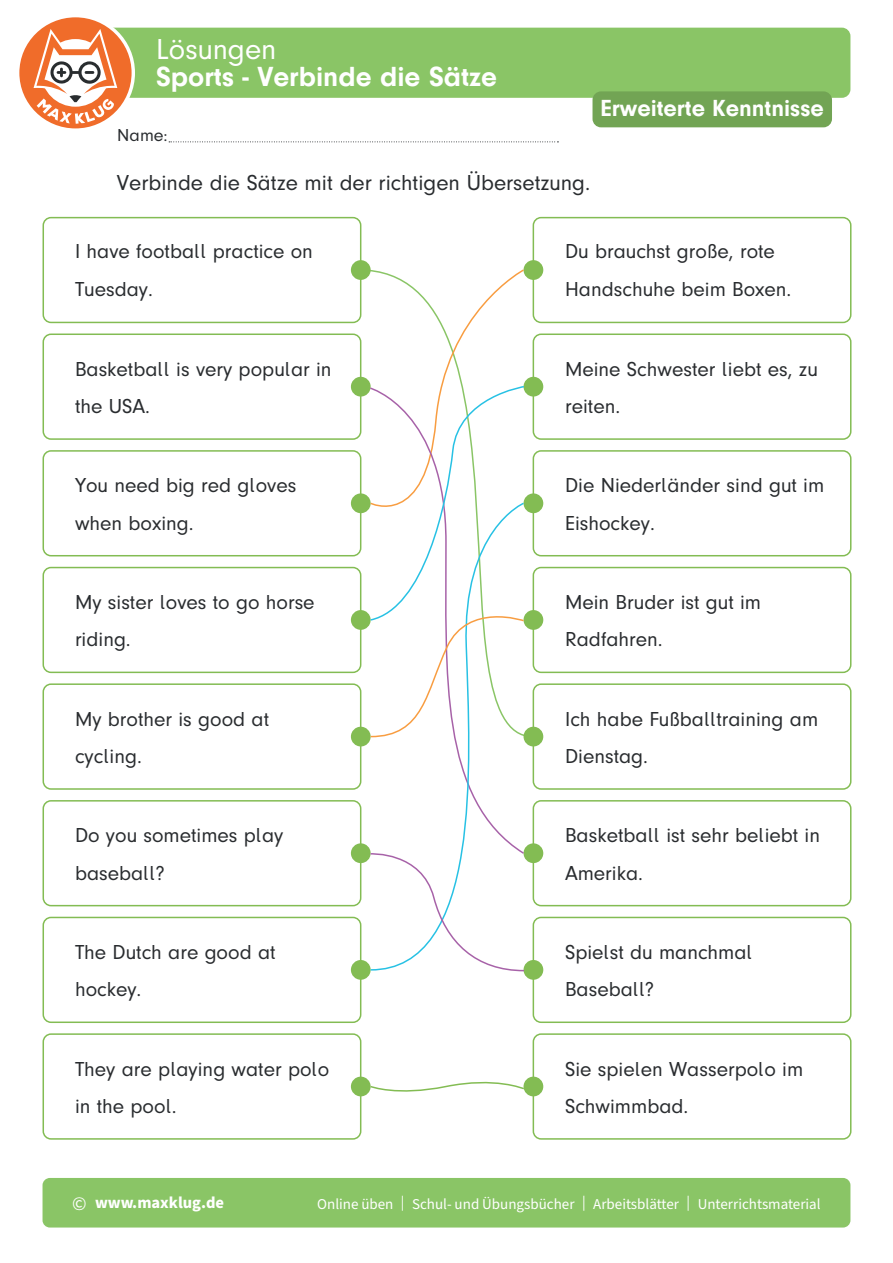
<style>
.page{position:relative;width:893px;height:1263px;background:#fff}
.page>*{position:absolute;margin:0;border:0;box-sizing:border-box;transform-origin:0 0}
.t1{font:30px "Mk Druckschrift N";color:#fff}
.t2{font:700 28.5px "Mk Druckschrift N";color:#fff}
.t3{font:700 24px "Mk Druckschrift N";color:#fff}
.t4{font:22.5px "Mk Druckschrift N";color:#292c2f}
.t5{font:21px/37.5px "Mk Druckschrift N";color:#292c2f}
.t6{font:18px "Mk Druckschrift N";color:#292c2f}
.t7{font:700 16.5px "Source Sans Pro";color:#fff}
.t8{font:15px "Source Sans Pro";color:#fff}
.s1{font-weight:400;font-size:19.5px}
</style>
<div class="page">
<div style="left:75px;top:28px;width:775px;height:70px;background:#8ac566;border-radius:9px"></div>
<svg style="left:169px;top:141px;width:389px;height:1px"></svg>
<svg style="left:19px;top:17px;width:116px;height:112px"></svg>
<div style="left:592px;top:91px;width:240px;height:36px;background:#72a454;border-radius:9px"></div>
<div style="left:43px;top:1178px;width:807px;height:49px;background:#8ac566;border-radius:7px"></div>
<svg style="left:358px;top:273px;width:185px;height:461px"></svg>
<div style="left:43px;top:217px;width:318px;height:106px;border:2px solid #83bc53;border-radius:8px"></div>
<div style="left:351px;top:260px;width:20px;height:20px;background:#83bc53;border-radius:50%"></div>
<div style="left:533px;top:217px;width:318px;height:106px;border:2px solid #83bc53;border-radius:8px"></div>
<div style="left:523px;top:260px;width:20px;height:20px;background:#83bc53;border-radius:50%"></div>
<div style="left:43px;top:450px;width:318px;height:106px;border:2px solid #83bc53;border-radius:8px"></div>
<div style="left:351px;top:493px;width:20px;height:20px;background:#83bc53;border-radius:50%"></div>
<div style="left:533px;top:450px;width:318px;height:106px;border:2px solid #83bc53;border-radius:8px"></div>
<div style="left:523px;top:493px;width:20px;height:20px;background:#83bc53;border-radius:50%"></div>
<div style="left:43px;top:683px;width:318px;height:107px;border:2px solid #83bc53;border-radius:8px"></div>
<div style="left:351px;top:727px;width:20px;height:19px;background:#83bc53;border-radius:50%"></div>
<div style="left:533px;top:683px;width:318px;height:107px;border:2px solid #83bc53;border-radius:8px"></div>
<div style="left:523px;top:727px;width:20px;height:19px;background:#83bc53;border-radius:50%"></div>
<div style="left:43px;top:917px;width:318px;height:106px;border:2px solid #83bc53;border-radius:8px"></div>
<div style="left:351px;top:960px;width:20px;height:20px;background:#83bc53;border-radius:50%"></div>
<div style="left:533px;top:917px;width:318px;height:106px;border:2px solid #83bc53;border-radius:8px"></div>
<div style="left:523px;top:960px;width:20px;height:20px;background:#83bc53;border-radius:50%"></div>
<div style="left:43px;top:333px;width:318px;height:107px;border:2px solid #83bc53;border-radius:8px"></div>
<div style="left:351px;top:377px;width:20px;height:20px;background:#83bc53;border-radius:50%"></div>
<div style="left:533px;top:333px;width:318px;height:107px;border:2px solid #83bc53;border-radius:8px"></div>
<div style="left:523px;top:377px;width:20px;height:20px;background:#83bc53;border-radius:50%"></div>
<div style="left:43px;top:567px;width:318px;height:106px;border:2px solid #83bc53;border-radius:8px"></div>
<div style="left:351px;top:610px;width:20px;height:20px;background:#83bc53;border-radius:50%"></div>
<div style="left:533px;top:567px;width:318px;height:106px;border:2px solid #83bc53;border-radius:8px"></div>
<div style="left:523px;top:610px;width:20px;height:20px;background:#83bc53;border-radius:50%"></div>
<div style="left:43px;top:800px;width:318px;height:106px;border:2px solid #83bc53;border-radius:8px"></div>
<div style="left:351px;top:843px;width:20px;height:20px;background:#83bc53;border-radius:50%"></div>
<div style="left:533px;top:800px;width:318px;height:106px;border:2px solid #83bc53;border-radius:8px"></div>
<div style="left:523px;top:843px;width:20px;height:20px;background:#83bc53;border-radius:50%"></div>
<div style="left:43px;top:1033px;width:318px;height:107px;border:2px solid #83bc53;border-radius:8px"></div>
<div style="left:351px;top:1076px;width:20px;height:20px;background:#83bc53;border-radius:50%"></div>
<div style="left:533px;top:1033px;width:318px;height:107px;border:2px solid #83bc53;border-radius:8px"></div>
<div style="left:523px;top:1076px;width:20px;height:20px;background:#83bc53;border-radius:50%"></div>
<svg style="left:369px;top:738px;width:156px;height:113px"></svg>
<svg style="left:369px;top:269px;width:156px;height:469px"></svg>
<svg style="left:369px;top:851px;width:156px;height:121px"></svg>
<svg style="left:369px;top:1081px;width:156px;height:11px"></svg>
<h1 class="t1" style="left:156px;top:33px;width:122px">Lösungen</h1>
<h2 class="t2" style="left:156px;top:61px;width:342px">Sports - Verbinde die Sätze</h2>
<p class="t6" style="left:117px;top:125px;width:52px">Name:</p>
<p class="t4" style="left:117px;top:170px;width:475px">Verbinde die Sätze mit der richtigen Übersetzung.</p>
<p class="t3" style="left:601px;top:95px;width:224px">Erweiterte Kenntnisse</p>
<p class="t5" style="left:75px;top:233px;width:239px">I have football practice on<br>Tuesday.</p>
<p class="t5" style="left:75px;top:350px;width:258px">Basketball is very popular in the USA.</p>
<p class="t5" style="left:75px;top:467px;width:223px">You need big red gloves when boxing.</p>
<p class="t5" style="left:75px;top:584px;width:241px">My sister loves to go horse riding.</p>
<p class="t5" style="left:75px;top:700px;width:196px">My brother is good at cycling.</p>
<p class="t5" style="left:75px;top:817px;width:210px">Do you sometimes play baseball?</p>
<p class="t5" style="left:75px;top:934px;width:202px">The Dutch are good at hockey.</p>
<p class="t5" style="left:75px;top:1050px;width:256px">They are playing water polo in the pool.</p>
<p class="t5" style="left:565px;top:233px;width:228px">Du brauchst große, rote<br>Handschuhe beim Boxen.</p>
<p class="t5" style="left:565px;top:350px;width:254px">Meine Schwester liebt es, zu reiten.</p>
<p class="t5" style="left:565px;top:467px;width:261px">Die Niederländer sind gut im<br>Eishockey.</p>
<p class="t5" style="left:565px;top:584px;width:197px">Mein Bruder ist gut im<br>Radfahren.</p>
<p class="t5" style="left:565px;top:700px;width:255px">Ich habe Fußballtraining am<br>Dienstag.</p>
<p class="t5" style="left:565px;top:817px;width:257px">Basketball ist sehr beliebt in<br>Amerika.</p>
<p class="t5" style="left:565px;top:934px;width:189px">Spielst du manchmal<br>Baseball?</p>
<p class="t5" style="left:565px;top:1050px;width:240px">Sie spielen Wasserpolo im<br>Schwimmbad.</p>
<p class="t7" style="left:72px;top:1191px;width:153px"><span class="s1">©</span> www.maxklug.de</p>
<p class="t8" style="left:317px;top:1193px;width:505px">Online üben | Schul- und Übungsbücher | Arbeitsblätter | Unterrichtsmaterial</p>
</div>
